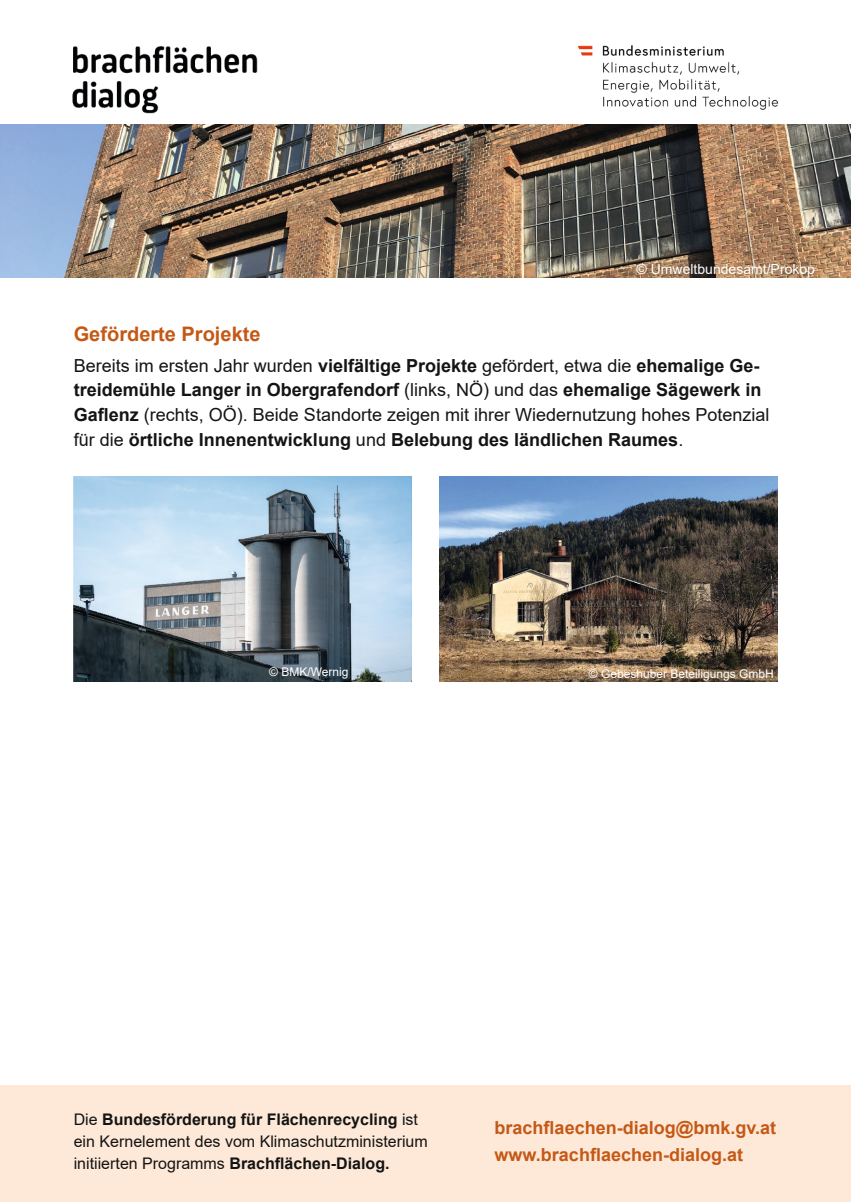
<style>
.page{position:relative;width:851px;height:1202px;background:#fff}
.page>*{position:absolute;margin:0;border:0;box-sizing:border-box;transform-origin:0 0}
.t1{font:700 20px "Arial";color:#c45916}
.t2{font:700 18px/24.6px "Arial";color:#131413}
.t3{font:700 18px/27.2px "Arial";color:#c45916}
.t4{font:16px/22px "Arial";color:#131413}
.t5{font:14px "Arial";color:#fff}
.t6{font:12px "Arial";color:#fff}
.s1{font-weight:400}
.s2{font-weight:700}
</style>
<div class="page">
<img style="left:577px;top:45px;width:202px;height:65px">
<img style="left:72px;top:46px;width:186px;height:68px">
<img style="left:0;top:124px;width:850px;height:154px">
<div style="left:0;top:1085px;width:850px;height:117px;background:#fee9d9"></div>
<img style="left:74px;top:476px;width:337px;height:205px">
<img style="left:439px;top:476px;width:338px;height:205px">
<p class="t5" style="left:636px;top:260px;width:180px">© Umweltbundesamt/Prokop</p>
<p class="t1" style="left:74px;top:320px;width:188px">Geförderte Projekte</p>
<p class="t2" style="left:74px;top:353px;width:697px"><span class="s1">Bereits im ersten Jahr wurden</span> vielfältige Projekte <span class="s1">gefördert, etwa die</span> ehemalige Ge&shy;treidemühle Langer in Obergrafendorf <span class="s1">(links, NÖ) und das</span> ehemalige Sägewerk in Gaflenz <span class="s1">(rechts, OÖ). Beide Standorte zeigen mit ihrer Wiedernutzung hohes Potenzial für die</span> örtliche Innenentwicklung <span class="s1">und</span> Belebung des ländlichen Raumes<span class="s1">.</span></p>
<p class="t6" style="left:269px;top:664px;width:81px">© BMK/Wernig</p>
<p class="t6" style="left:588px;top:666px;width:186px">© Gebeshuber Beteiligungs GmbH</p>
<p class="t4" style="left:74px;top:1108px;width:355px">Die <span class="s2">Bundesförderung für Flächenrecycling</span> ist ein Kernelement des vom Klimaschutzministerium initiierten Programms <span class="s2">Brachflächen-Dialog.</span></p>
<p class="t3" style="left:494px;top:1114px;width:283px">brachflaechen-dialog@bmk.gv.at www.brachflaechen-dialog.at</p>
</div>
